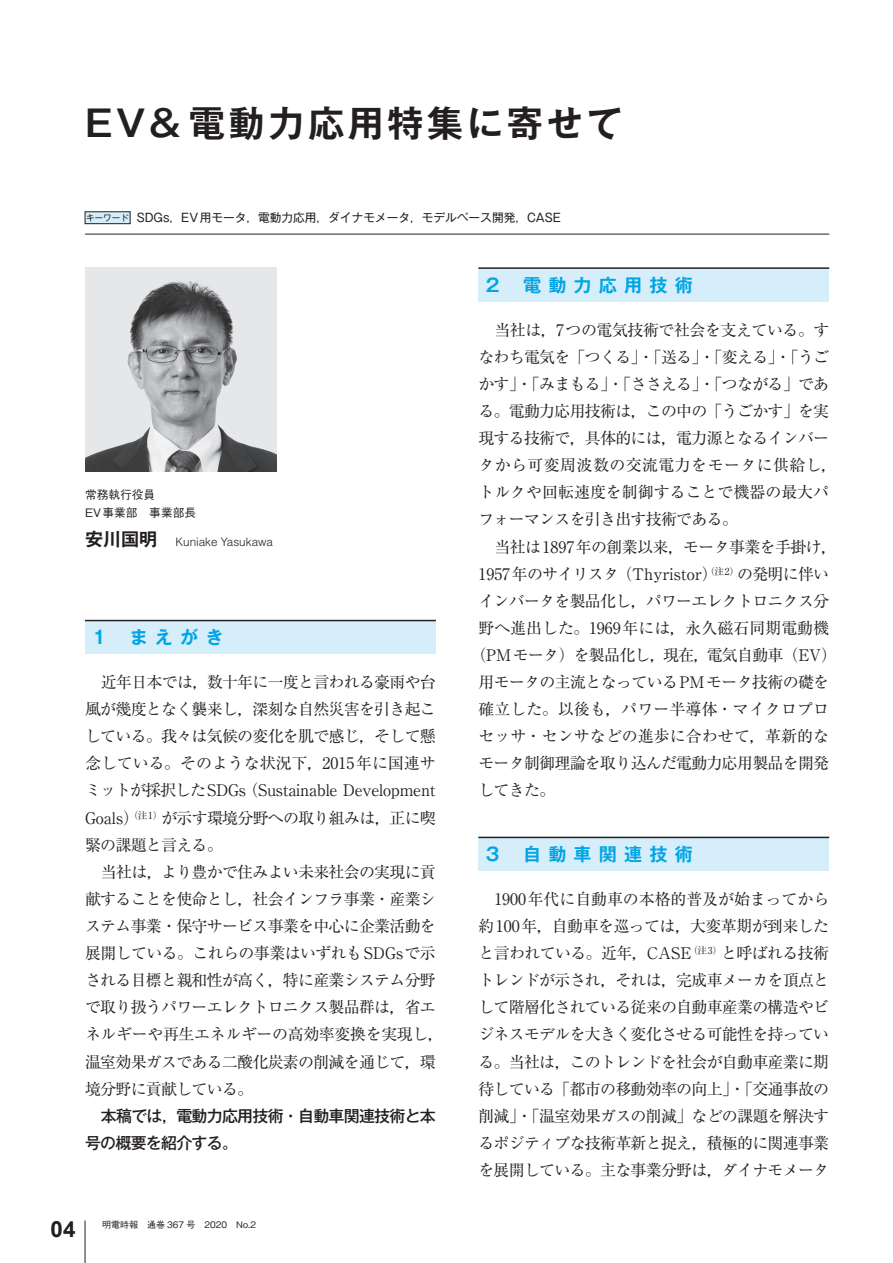
<style>
.page{position:relative;width:893px;height:1263px;background:#fff}
.page>*{position:absolute;margin:0;border:0;box-sizing:border-box;transform-origin:0 0}
._0_論文タイトル_34Q_DB{font:700 36.15px "Gothic MB101 Pr 6 N De";letter-spacing:.1em;color:#231f20}
.t1{font:700 22.35px "Arial";color:#231f20}
._2_大見出し{font:700 18px "Gothic MB101 Pr 6 N De";letter-spacing:.4em;color:#00a5e5}
.a_本文{font:15.9px/27.2px "Ryumin Pr 6 N";letter-spacing:-.045em;color:#231f20;text-align:justify}
.a_本文-2{font:15.9px "Ryumin Pr 6 N";color:#231f20}
.a_本文-3{font:500 15.9px/27.2px "Gothic MB101 Pr 6 N";letter-spacing:-.045em;color:#231f20}
.a_本文-4{font:15.9px "Ryumin Pr 6 N";letter-spacing:.01em;color:#231f20}
.a_本文-5{font:15.9px "Ryumin Pr 6 N";letter-spacing:.005em;color:#231f20}
.キーワード{font:11.7px "Gothic MB101 Pr 6 N";color:#231f20}
.巻頭言_執筆者名{font:300 11.7px "Helvetica LT Std";color:#231f20}
.巻頭言_執筆者肩書き{font:500 11.7px "Gothic BBB Pr 6 N";color:#231f20}
.t2{font:500 9px "Gothic BBB Pro";color:#231f20}
.t3{font:8.55px "Gothic MB101 Pr 6 N";color:#231f20}
.s1{font-family:"Gothic MB101 Pr 6 N De";font-weight:700;font-size:18px}
.s2{font-weight:700}
</style>
<div class="page">
<hr style="left:85px;top:1220px;width:1px;height:43px;background:#231f20">
<div style="left:85px;top:620px;width:351px;height:34px;background:#d6edfa"></div>
<hr style="left:85px;top:620px;width:351px;height:1px;background:#231f20">
<div style="left:478px;top:268px;width:351px;height:33px;background:#d6edfa"></div>
<hr style="left:478px;top:267px;width:351px;height:2px;background:#231f20">
<div style="left:478px;top:837px;width:351px;height:34px;background:#d6edfa"></div>
<hr style="left:478px;top:837px;width:351px;height:1px;background:#231f20">
<hr style="left:85px;top:234px;width:744px;height:1px;background:#231f20">
<div style="left:85px;top:212px;width:45px;height:12px;background:#d6edfa"></div>
<div style="left:85px;top:212px;width:45px;height:12px;border:1px solid #231f20"></div>
<img style="left:85px;top:267px;width:191px;height:204px">
<p class="_0_論文タイトル_34Q_DB" style="left:85px;top:93px;width:539px">EV&amp;電動力応用特集に寄せて</p>
<p class="t3" style="left:86px;top:211px;width:44px">キーワード</p>
<p class="キーワード" style="left:137px;top:208px;width:426px">SDGs，EV用モータ，電動力応用，ダイナモメータ，モデルベース開発，CASE</p>
<p class="巻頭言_執筆者肩書き" style="left:85px;top:485px;width:72px">常務執行役員</p>
<p class="巻頭言_執筆者肩書き" style="left:85px;top:503px;width:113px">EV事業部　事業部長</p>
<p class="巻頭言_執筆者名" style="left:85px;top:535px;width:190px"><span class="s1">安川国明　</span>Kuniake Yasukawa</p>
<p class="_2_大見出し" style="left:92px;top:622px;width:15px">1</p>
<p class="_2_大見出し" style="left:130px;top:622px;width:95px">まえがき</p>
<p class="a_本文" style="left:85px;top:668px;width:352px;text-indent:16px">近年日本では<span class="s2">，</span>数十年に一度と言われる豪雨や台風が幾度となく襲来し<span class="s2">，</span>深刻な自然災害を引き起こしている。我々は気候の変化を肌で感じ<span class="s2">，</span>そして懸念している。そのような状況下<span class="s2">，</span>2015年に国連サミットが採択したSDGs（Sustainable Development Goals）<sup>（注1）</sup>が示す環境分野への取り組みは<span class="s2">，</span>正に喫緊の課題と言える。</p>
<p class="a_本文" style="left:85px;top:857px;width:360px;text-align:left;text-indent:16px">当社は<span class="s2">，</span>より豊かで住みよい未来社会の実現に貢献することを使命とし<span class="s2">，</span>社会インフラ事業・産業システム事業・保守サービス事業を中心に企業活動を展開している。これらの事業はいずれもSDGsで示される目標と親和性が高く<span class="s2">，</span>特に産業システム分野で取り扱うパワーエレクトロニクス製品群は<span class="s2">，</span>省エネルギーや再生エネルギーの高効率変換を実現し<span class="s2">，</span>温室効果ガスである二酸化炭素の削減を通じて<span class="s2">，</span>環境分野に貢献している。</p>
<p class="a_本文-3" style="left:85px;top:1101px;width:352px;text-indent:16px">本稿では，電動力応用技術・自動車関連技術と本号の概要を紹介する。</p>
<h2 class="t1" style="left:51px;top:1213px;width:26px">04</h2>
<p class="t2" style="left:102px;top:1218px;width:156px">明電時報　通巻 367 号　2020　No.2</p>
<p class="_2_大見出し" style="left:486px;top:270px;width:15px">2</p>
<p class="_2_大見出し" style="left:523px;top:270px;width:171px">電動力応用技術</p>
<p class="a_本文" style="left:478px;top:315px;width:360px;text-align:left;text-indent:16px">当社は<span class="s2">，</span>7つの電気技術で社会を支えている。すなわち電気を「つくる」・「送る」・「変える」・「うごかす」・「みまもる」・「ささえる」・「つながる」である。電動力応用技術は<span class="s2">，</span>この中の「うごかす」を実現する技術で<span class="s2">，</span>具体的には<span class="s2">，</span>電力源となるインバータから可変周波数の交流電力をモータに供給し<span class="s2">，</span>トルクや回転速度を制御することで機器の最大パフォーマンスを引き出す技術である。</p>
<p class="a_本文" style="left:494px;top:532px;width:344px">当社は1897年の創業以来<span class="s2">，</span>モータ事業を手掛け<span class="s2">，</span></p>
<p class="a_本文-2" style="left:478px;top:561px;width:352px">1957年のサイリスタ（Thyristor）<sup>（注2）</sup>の発明に伴い</p>
<p class="a_本文" style="left:478px;top:586px;width:352px">インバータを製品化し<span class="s2">，</span>パワーエレクトロニクス分</p>
<p class="a_本文-2" style="left:478px;top:615px;width:352px">野へ進出した。1969年には<span class="s2">，</span>永久磁石同期電動機</p>
<p class="a_本文" style="left:470px;top:640px;width:368px">（PMモータ）を製品化し<span class="s2">，</span>現在<span class="s2">，</span>電気自動車（EV）</p>
<p class="a_本文" style="left:478px;top:668px;width:352px">用モータの主流となっているPMモータ技術の礎を</p>
<p class="a_本文-4" style="left:478px;top:697px;width:352px">確立した。以後も<span class="s2">，</span>パワー半導体・マイクロプロ</p>
<p class="a_本文-5" style="left:478px;top:724px;width:352px">セッサ・センサなどの進歩に合わせて<span class="s2">，</span>革新的な</p>
<p class="a_本文" style="left:478px;top:749px;width:352px">モータ制御理論を取り込んだ電動力応用製品を開発</p>
<p class="a_本文" style="left:478px;top:776px;width:79px">してきた。</p>
<p class="_2_大見出し" style="left:486px;top:839px;width:15px">3</p>
<p class="_2_大見出し" style="left:523px;top:839px;width:171px">自動車関連技術</p>
<p class="a_本文" style="left:478px;top:884px;width:352px;text-indent:16px">1900年代に自動車の本格的普及が始まってから約100年<span class="s2">，</span>自動車を巡っては<span class="s2">，</span>大変革期が到来したと言われている。近年<span class="s2">，</span>CASE<sup>（注3）</sup>と呼ばれる技術トレンドが示され<span class="s2">，</span>それは<span class="s2">，</span>完成車メーカを頂点として階層化されている従来の自動車産業の構造やビジネスモデルを大きく変化させる可能性を持っている。当社は<span class="s2">，</span>このトレンドを社会が自動車産業に期待している「都市の移動効率の向上」・「交通事故の削減」・「温室効果ガスの削減」などの課題を解決するポジティブな技術革新と捉え<span class="s2">，</span>積極的に関連事業を展開している。主な事業分野は<span class="s2">，</span>ダイナモメータ</p>
</div>
